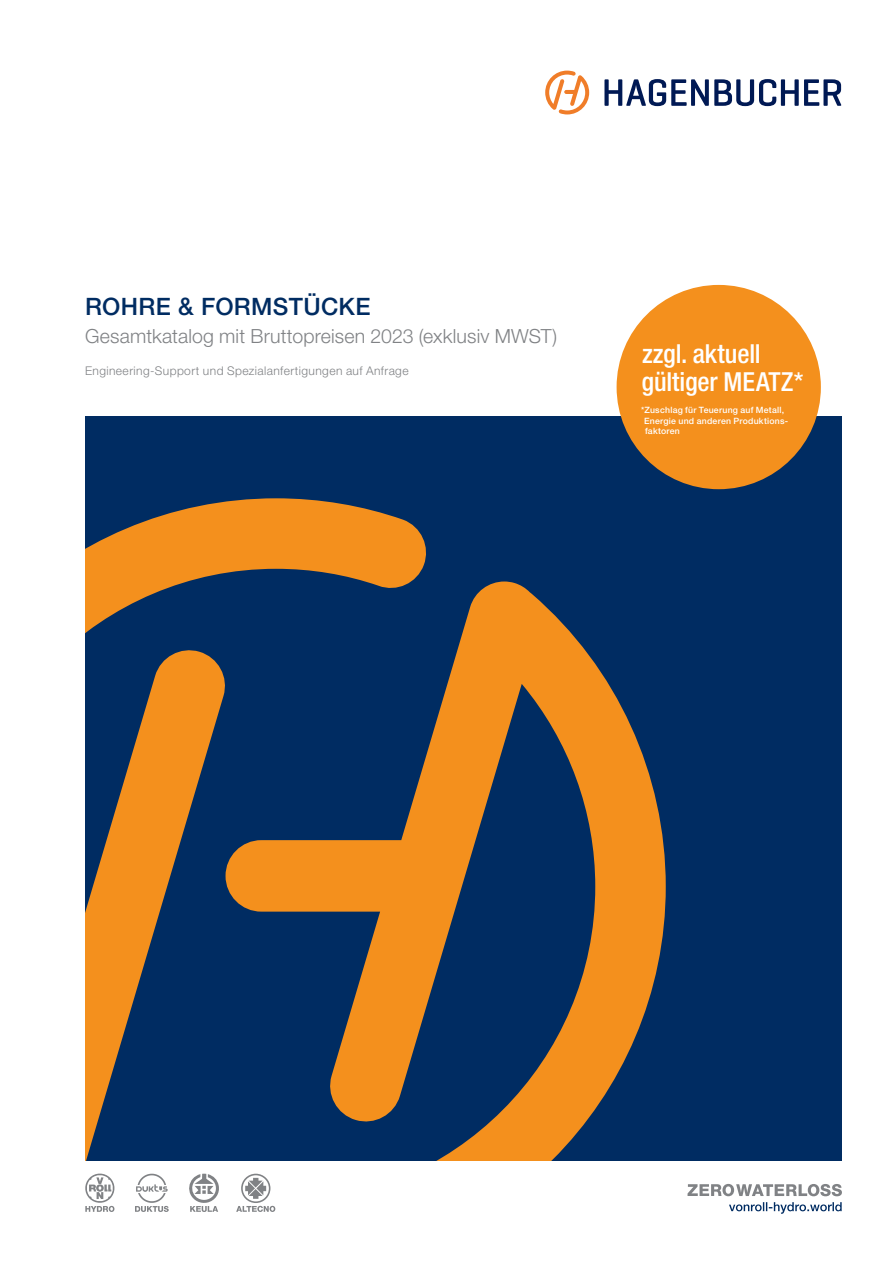
<style>
.page{position:relative;width:893px;height:1263px;background:#fff}
.page>*{position:absolute;margin:0;border:0;box-sizing:border-box;transform-origin:0 0}
.t1{font:500 condensed 26.25px/28.5px "Helvetica Neue LT Pro";letter-spacing:-.005em;color:#fff}
.t2{font:500 24px "Helvetica Neue LT Pro";letter-spacing:.015em;color:#002c62}
.t3{font:300 19.5px "Helvetica Neue LT Pro";letter-spacing:.01em;color:#808285}
.t4{font:300 12px "Helvetica Neue LT Pro";letter-spacing:.035em;color:#808285}
.t5{font:500 8.7px/10.8px "Helvetica Neue LT Pro";letter-spacing:.025em;color:#fff}
</style>
<div class="page">
<svg style="left:135px;top:1174px;width:34px;height:38px"></svg>
<svg style="left:189px;top:1174px;width:30px;height:38px"></svg>
<svg style="left:236px;top:1174px;width:39px;height:38px"></svg>
<div style="left:85px;top:417px;width:757px;height:744px;background:#002c62"></div>
<svg style="left:85px;top:498px;width:341px;height:663px;fill:#f4901d"></svg>
<svg style="left:125px;top:581px;width:541px;height:580px"></svg>
<svg style="left:604px;top:79px;width:237px;height:27px"></svg>
<svg style="left:545px;top:71px;width:44px;height:43px"></svg>
<svg style="left:85px;top:1173px;width:30px;height:39px"></svg>
<svg style="left:729px;top:1202px;width:113px;height:12px"></svg>
<svg style="left:687px;top:1184px;width:155px;height:12px"></svg>
<div style="left:617px;top:285px;width:204px;height:204px;background:#f4901d;border-radius:50%"></div>
<h2 class="t2" style="left:85px;top:292px;width:287px">ROHRE &amp; FORMSTÜCKE</h2>
<h3 class="t3" style="left:85px;top:324px;width:474px">Gesamtkatalog mit Bruttopreisen 2023 (exklusiv MWST)</h3>
<h3 class="t4" style="left:85px;top:363px;width:325px">Engineering-Support und Spezialanfertigungen auf Anfrage</h3>
<h1 class="t1" style="left:641px;top:339px;width:164px">zzgl. aktuell gültiger MEATZ*</h1>
<p class="t5" style="left:644px;top:404px;width:146px;text-indent:-3px">*Zuschlag für Teuerung auf Metall,<br>Energie und anderen Produktions&shy;faktoren</p>
</div>
